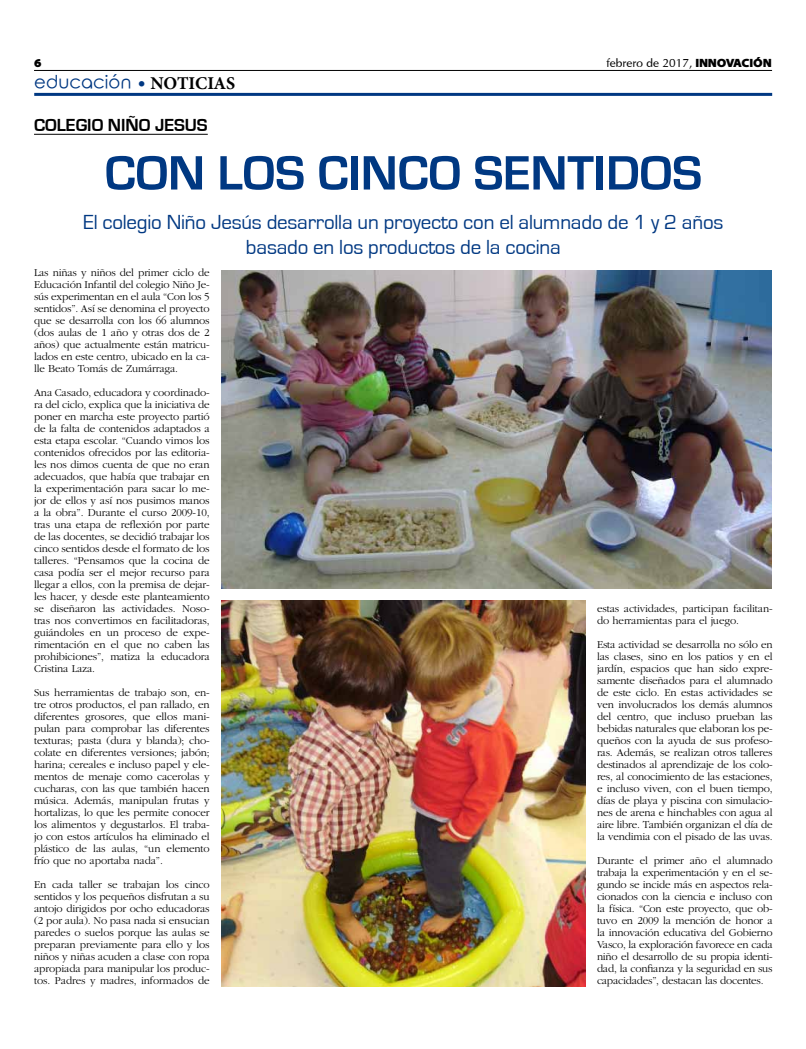
<style>
.page{position:relative;width:806px;height:1049px;background:#fff}
.page>*{position:absolute;margin:0;border:0;box-sizing:border-box;transform-origin:0 0}
.t1{font:700 50px "Eurostile";color:#003882}
.t2{font:21px/25px "Eurostile";letter-spacing:-.01em;color:#003882;text-align:center}
.t3{font:18px "Rounded Elegance";color:#003882}
.t4{font:700 18px "Eurostile";color:#000}
.t5{font:12px "Optima";color:#000}
.t6{font:900 12px "Santana";color:#000}
.t7{font:300 11px/12px "Garamond";letter-spacing:-.01em;color:#000;text-align:justify}
.s1{font-family:"Santana";font-weight:900}
.s2{font-family:"Minion Pro";font-weight:700;color:#000}
</style>
<div class="page">
<hr style="left:34px;top:70px;width:737px;height:1px;background:#000">
<img style="left:221px;top:270px;width:550px;height:318px">
<hr style="left:34px;top:134px;width:174px;height:1px;background:#000">
<hr style="left:34px;top:93px;width:737px;height:3px;background:#003882">
<img style="left:221px;top:600px;width:363px;height:386px">
<p class="t6" style="left:34px;top:57px;width:9px">6</p>
<p class="t5" style="left:606px;top:56px;width:167px">febrero de 2017, <span class="s1">INNOVACIÓN</span></p>
<h3 class="t3" style="left:34px;top:72px;width:202px">educación • <span class="s2">NOTICIAS</span></h3>
<h3 class="t4" style="left:34px;top:115px;width:175px">COLEGIO NIÑO JESUS</h3>
<h1 class="t1" style="left:105px;top:146px;width:598px">CON LOS CINCO SENTIDOS</h1>
<h2 class="t2" style="left:83px;top:210px;width:641px">El colegio Niño Jesús desarrolla un proyecto con el alumnado de 1 y 2 años basado en los productos de la cocina</h2>
<p class="t7" style="left:34px;top:267px;width:177px">Las niñas y niños del primer ciclo de Educación Infantil del colegio Niño Je&shy;sús experimentan en el aula “Con los 5 sentidos”. Así se denomina el proyecto que se desarrolla con los 66 alumnos (dos aulas de 1 año y otras dos de 2 años) que actualmente están matricu&shy;lados en este centro, ubicado en la ca&shy;lle Beato Tomás de Zumárraga.</p>
<p class="t7" style="left:34px;top:387px;width:177px">Ana Casado, educadora y coordinado&shy;ra del ciclo, explica que la iniciativa de poner en marcha este proyecto partió de la falta de contenidos adaptados a esta etapa escolar. “Cuando vimos los contenidos ofrecidos por las editoria&shy;les nos dimos cuenta de que no eran adecuados, que había que trabajar en la experimentación para sacar lo me&shy;jor de ellos y así nos pusimos manos a la obra”. Durante el curso 2009-10, tras una etapa de reflexión por parte de las docentes, se decidió trabajar los cinco sentidos desde el formato de los talleres. “Pensamos que la cocina de casa podía ser el mejor recurso para llegar a ellos, con la premisa de dejar&shy;les hacer, y desde este planteamiento se diseñaron las actividades. Noso&shy;tras nos convertimos en facilitadoras, guiándoles en un proceso de expe&shy;rimentación en el que no caben las prohibiciones”, matiza la educadora Cristina Laza.</p>
<p class="t7" style="left:34px;top:687px;width:177px">Sus herramientas de trabajo son, en&shy;tre otros productos, el pan rallado, en diferentes grosores, que ellos mani&shy;pulan para comprobar las diferentes texturas; pasta (dura y blanda); cho&shy;colate en diferentes versiones; jabón; harina; cereales e incluso papel y ele&shy;mentos de menaje como cacerolas y cucharas, con las que también hacen música. Además, manipulan frutas y hortalizas, lo que les permite conocer los alimentos y degustarlos. El traba&shy;jo con estos artículos ha eliminado el plástico de las aulas, “un elemento frío que no aportaba nada”.</p>
<p class="t7" style="left:34px;top:879px;width:177px">En cada taller se trabajan los cinco sentidos y los pequeños disfrutan a su antojo dirigidos por ocho educadoras (2 por aula). No pasa nada si ensucian paredes o suelos porque las aulas se preparan previamente para ello y los niños y niñas acuden a clase con ropa apropiada para manipular los produc&shy;tos. Padres y madres, informados de</p>
<p class="t7" style="left:596px;top:603px;width:177px">estas actividades, participan facilitan&shy;do herramientas para el juego.</p>
<p class="t7" style="left:596px;top:639px;width:177px">Esta actividad se desarrolla no sólo en las clases, sino en los patios y en el jardín, espacios que han sido expre&shy;samente diseñados para el alumnado de este ciclo. En estas actividades se ven involucrados los demás alumnos del centro, que incluso prueban las bebidas naturales que elaboran los pe&shy;queños con la ayuda de sus profeso&shy;ras. Además, se realizan otros talleres destinados al aprendizaje de los colo&shy;res, al conocimiento de las estaciones, e incluso viven, con el buen tiempo, días de playa y piscina con simulacio&shy;nes de arena e hinchables con agua al aire libre. También organizan el día de la vendimia con el pisado de las uvas.</p>
<p class="t7" style="left:596px;top:855px;width:177px">Durante el primer año el alumnado trabaja la experimentación y en el se&shy;gundo se incide más en aspectos rela&shy;cionados con la ciencia e incluso con la física. “Con este proyecto, que ob&shy;tuvo en 2009 la mención de honor a la innovación educativa del Gobierno Vasco, la exploración favorece en cada niño el desarrollo de su propia identi&shy;dad, la confianza y la seguridad en sus capacidades”, destacan las docentes.</p>
</div>
